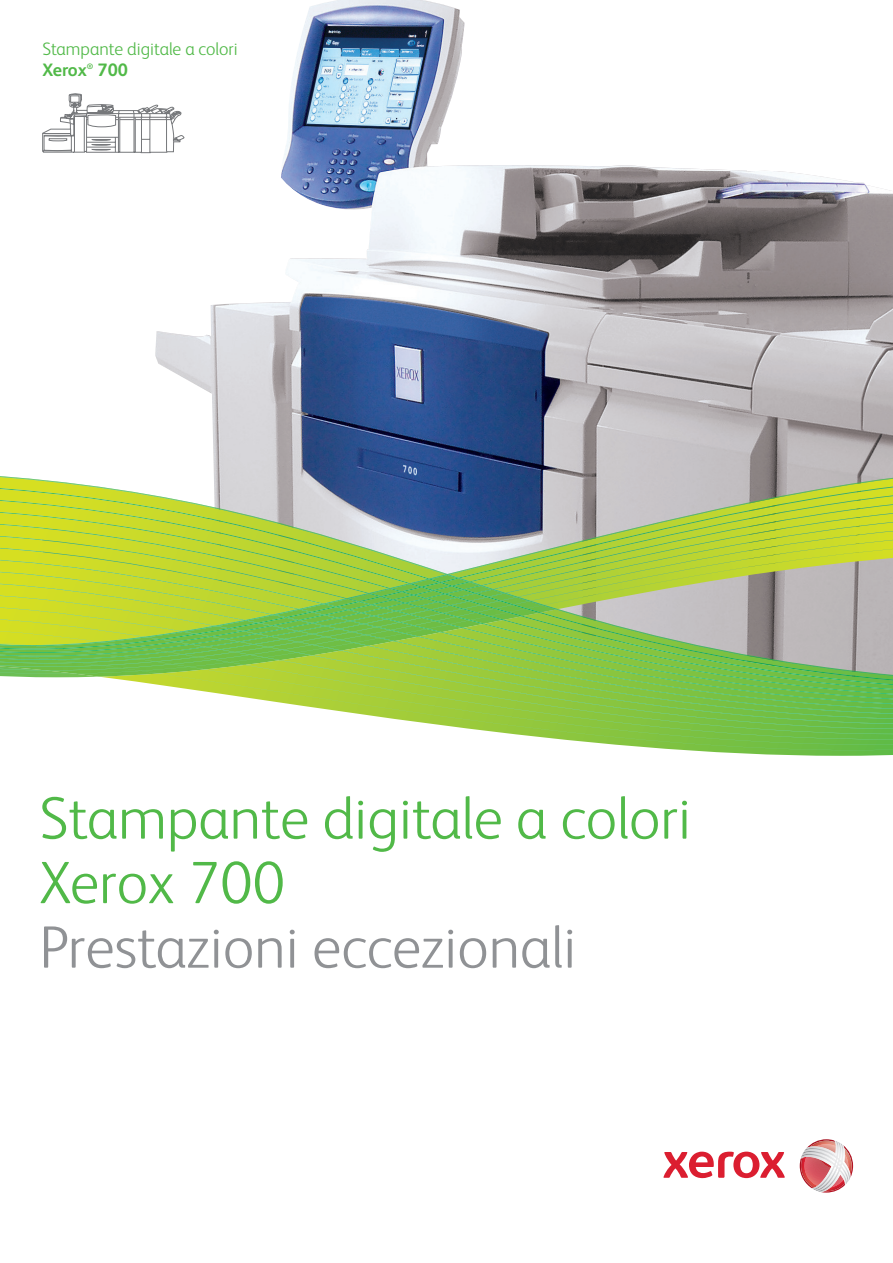
<style>
.page{position:relative;width:893px;height:1263px;background:#fff}
.page>*{position:absolute;margin:0;border:0;box-sizing:border-box;transform-origin:0 0}
.t1{font:300 60px/64.5px "Xerox Sans";color:#51b948}
.t2{font:300 60px "Xerox Sans";color:#909295}
.t3{font:300 18px "Xerox Sans";color:#51b948}
.t4{font:700 18px "Xerox Sans";color:#51b948}
.t5{font:700 7.8px "Xerox Sans";color:#51b948}
</style>
<div class="page">
<img style="left:141px;top:0;width:751px;height:474px">
<svg style="left:42px;top:93px;width:142px;height:60px"></svg>
<svg style="left:685px;top:750px;width:207px;height:6px"></svg>
<svg style="left:472px;top:729px;width:420px;height:21px"></svg>
<svg style="left:0;top:475px;width:892px;height:254px;background:#a6c76b"></svg>
<svg style="left:663px;top:1152px;width:121px;height:26px"></svg>
<svg style="left:799px;top:1139px;width:54px;height:54px"></svg>
<img style="left:813px;top:1141px;width:27px;height:50px">
<p class="t3" style="left:42px;top:43px;width:197px">Stampante digitale a colori</p>
<p class="t4" style="left:42px;top:64px;width:46px">Xerox</p>
<p class="t5" style="left:87px;top:63px;width:8px">®</p>
<p class="t4" style="left:98px;top:64px;width:32px">700</p>
<p class="t1" style="left:39px;top:792px;width:653px">Stampante digitale a colori<br>Xerox 700</p>
<p class="t2" style="left:39px;top:926px;width:538px">Prestazioni eccezionali</p>
</div>
